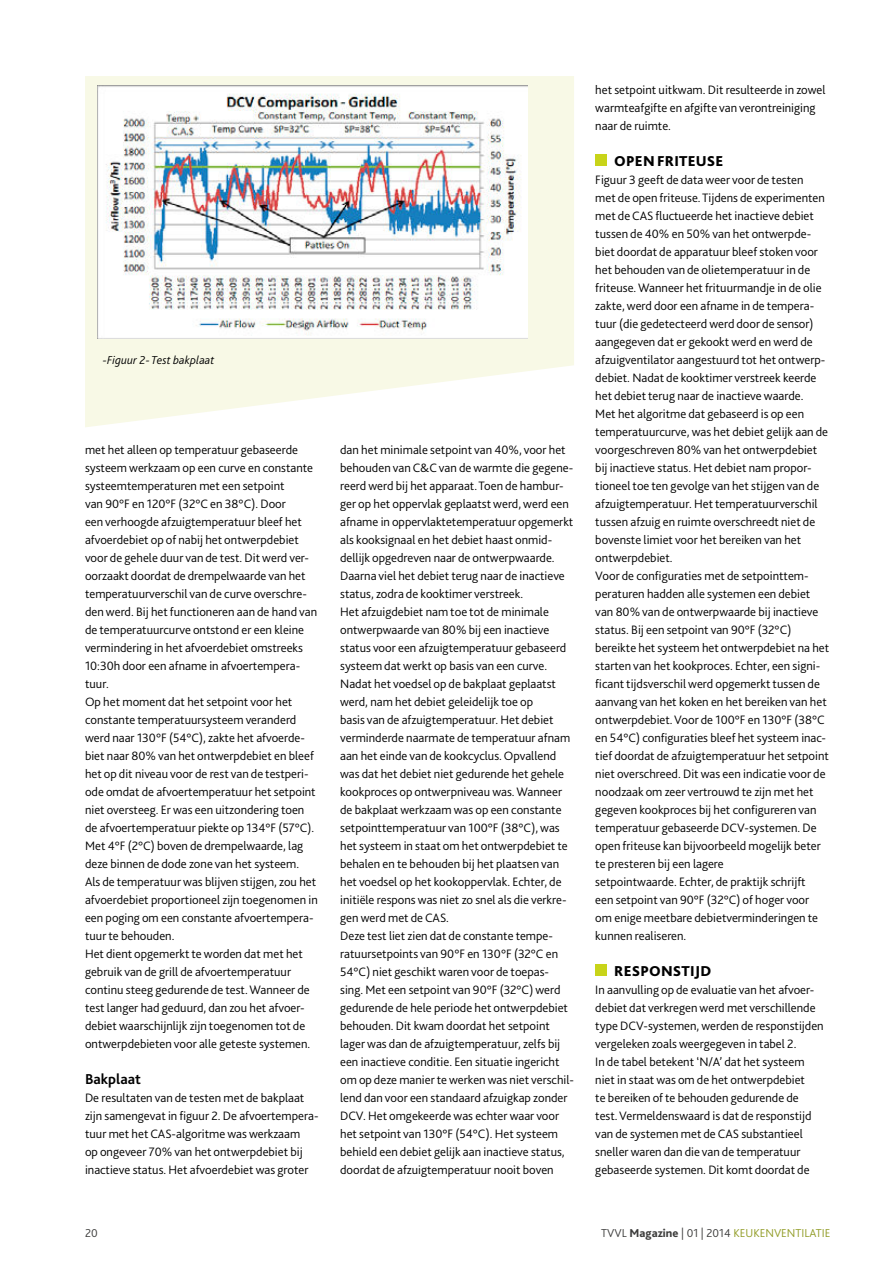
<style>
.page{position:relative;width:893px;height:1263px;background:#fff}
.page>*{position:absolute;margin:0;border:0;box-sizing:border-box;transform-origin:0 0}
.t1{font:800 15px "Bliss 2";letter-spacing:.01em;color:#000}
.t2{font:700 15px "Bliss 2";color:#000}
.t3{font:300 12.75px/18px "Bliss 2";color:#000}
.t4{font:300 12px "Bliss 2";color:#919c26}
.t5{font:italic 300 12px "Bliss 2";letter-spacing:.01em;color:#000}
.t6{font:300 12px "Bliss 2";color:#3c3c3b}
.s1{color:#3c3c3b}
.s2{font-weight:800;color:#3c3c3b}
</style>
<div class="page">
<svg style="left:85px;top:76px;width:489px;height:351px;fill:#f8f9e6"></svg>
<img style="left:97px;top:86px;width:430px;height:253px">
<div style="left:595px;top:155px;width:12px;height:11px;background:#c8d419"></div>
<div style="left:595px;top:965px;width:12px;height:11px;background:#c8d419"></div>
<p class="t5" style="left:103px;top:356px;width:113px">-Figuur 2- Test bakplaat</p>
<p class="t3" style="left:85px;top:442px;width:234px">met het alleen op temperatuur gebaseerde systeem werkzaam op een curve en constante systeemtemperaturen met een setpoint<br>van 90°F en 120°F (32°C en 38°C). Door<br>een verhoogde afzuigtemperatuur bleef het afvoerdebiet op of nabij het ontwerpdebiet voor de gehele duur van de test. Dit werd ver&shy;oorzaakt doordat de drempelwaarde van het temperatuurverschil van de curve overschre&shy;den werd. Bij het functioneren aan de hand van de temperatuurcurve ontstond er een kleine vermindering in het afvoerdebiet omstreeks 10:30h door een afname in afvoertempera&shy;tuur.<br>Op het moment dat het setpoint voor het constante temperatuursysteem veranderd werd naar 130°F (54°C), zakte het afvoerde&shy;biet naar 80% van het ontwerpdebiet en bleef het op dit niveau voor de rest van de testperi&shy;ode omdat de afvoertemperatuur het setpoint niet oversteeg. Er was een uitzondering toen de afvoertemperatuur piekte op 134°F (57°C).<br>Met 4°F (2°C) boven de drempelwaarde, lag deze binnen de dode zone van het systeem.<br>Als de temperatuur was blijven stijgen, zou het afvoerdebiet proportioneel zijn toegenomen in een poging om een constante afvoertempera&shy;tuur te behouden.<br>Het dient opgemerkt te worden dat met het gebruik van de grill de afvoertemperatuur continu steeg gedurende de test. Wanneer de test langer had geduurd, dan zou het afvoer&shy;debiet waarschijnlijk zijn toegenomen tot de ontwerpdebieten voor alle geteste systemen.</p>
<p class="t2" style="left:85px;top:1073px;width:58px">Bakplaat</p>
<p class="t3" style="left:85px;top:1090px;width:235px">De resultaten van de testen met de bakplaat zijn samengevat in figuur 2. De afvoertempera&shy;tuur met het CAS-algoritme was werkzaam<br>op ongeveer 70% van het ontwerpdebiet bij inactieve status. Het afvoerdebiet was groter</p>
<p class="t3" style="left:340px;top:442px;width:235px">dan het minimale setpoint van 40%, voor het behouden van C&amp;C van de warmte die gegene&shy;reerd werd bij het apparaat. Toen de hambur&shy;ger op het oppervlak geplaatst werd, werd een afname in oppervlaktetemperatuur opgemerkt als kooksignaal en het debiet haast onmid&shy;dellijk opgedreven naar de ontwerpwaarde.<br>Daarna viel het debiet terug naar de inactieve status, zodra de kooktimer verstreek.<br>Het afzuigdebiet nam toe tot de minimale ontwerpwaarde van 80% bij een inactieve status voor een afzuigtemperatuur gebaseerd systeem dat werkt op basis van een curve.<br>Nadat het voedsel op de bakplaat geplaatst werd, nam het debiet geleidelijk toe op<br>basis van de afzuigtemperatuur. Het debiet verminderde naarmate de temperatuur afnam aan het einde van de kookcyclus. Opvallend was dat het debiet niet gedurende het gehele kookproces op ontwerpniveau was. Wanneer de bakplaat werkzaam was op een constante setpointtemperatuur van 100°F (38°C), was het systeem in staat om het ontwerpdebiet te behalen en te behouden bij het plaatsen van het voedsel op het kookoppervlak. Echter, de initiële respons was niet zo snel als die verkre&shy;gen werd met de CAS.<br>Deze test liet zien dat de constante tempe&shy;ratuursetpoints van 90°F en 130°F (32°C en 54°C) niet geschikt waren voor de toepas&shy;sing. Met een setpoint van 90°F (32°C) werd gedurende de hele periode het ontwerpdebiet behouden. Dit kwam doordat het setpoint lager was dan de afzuigtemperatuur, zelfs bij een inactieve conditie. Een situatie ingericht om op deze manier te werken was niet verschil&shy;lend dan voor een standaard afzuigkap zonder DCV. Het omgekeerde was echter waar voor het setpoint van 130°F (54°C). Het systeem behield een debiet gelijk aan inactieve status, doordat de afzuigtemperatuur nooit boven</p>
<p class="t3" style="left:595px;top:82px;width:232px">het setpoint uitkwam. Dit resulteerde in zowel warmteafgifte en afgifte van verontreiniging naar de ruimte.</p>
<p class="t1" style="left:614px;top:156px;width:111px">OPEN FRITEUSE</p>
<p class="t3" style="left:595px;top:172px;width:235px">Figuur 3 geeft de data weer voor de testen<br>met de open friteuse. Tijdens de experimenten met de CAS fluctueerde het inactieve debiet tussen de 40% en 50% van het ontwerpde&shy;biet doordat de apparatuur bleef stoken voor het behouden van de olietemperatuur in de friteuse. Wanneer het frituurmandje in de olie zakte, werd door een afname in de tempera&shy;tuur (die gedetecteerd werd door de sensor) aangegeven dat er gekookt werd en werd de afzuigventilator aangestuurd tot het ontwerp&shy;debiet. Nadat de kooktimer verstreek keerde het debiet terug naar de inactieve waarde.<br>Met het algoritme dat gebaseerd is op een temperatuurcurve, was het debiet gelijk aan de voorgeschreven 80% van het ontwerpdebiet bij inactieve status. Het debiet nam propor&shy;tioneel toe ten gevolge van het stijgen van de afzuigtemperatuur. Het temperatuurverschil tussen afzuig en ruimte overschreedt niet de bovenste limiet voor het bereiken van het ontwerpdebiet.<br>Voor de configuraties met de setpointtem&shy;peraturen hadden alle systemen een debiet van 80% van de ontwerpwaarde bij inactieve status. Bij een setpoint van 90°F (32°C) bereikte het systeem het ontwerpdebiet na het starten van het kookproces. Echter, een signi&shy;ficant tijdsverschil werd opgemerkt tussen de aanvang van het koken en het bereiken van het ontwerpdebiet. Voor de 100°F en 130°F (38°C en 54°C) configuraties bleef het systeem inac&shy;tief doordat de afzuigtemperatuur het setpoint niet overschreed. Dit was een indicatie voor de noodzaak om zeer vertrouwd te zijn met het gegeven kookproces bij het configureren van temperatuur gebaseerde DCV-systemen. De open friteuse kan bijvoorbeeld mogelijk beter te presteren bij een lagere<br>setpointwaarde. Echter, de praktijk schrijft<br>een setpoint van 90°F (32°C) of hoger voor om enige meetbare debietverminderingen te kunnen realiseren.</p>
<p class="t1" style="left:614px;top:966px;width:99px">RESPONSTIJD</p>
<p class="t3" style="left:595px;top:982px;width:230px">In aanvulling op de evaluatie van het afvoer&shy;debiet dat verkregen werd met verschillende type DCV-systemen, werden de responstijden vergeleken zoals weergegeven in tabel 2.<br>In de tabel betekent ‘N/A’ dat het systeem niet in staat was om de het ontwerpdebiet<br>te bereiken of te behouden gedurende de test. Vermeldenswaard is dat de responstijd van de systemen met de CAS substantieel sneller waren dan die van de temperatuur gebaseerde systemen. Dit komt doordat de</p>
<p class="t6" style="left:85px;top:1228px;width:14px">20</p>
<p class="t4" style="left:601px;top:1228px;width:231px"><span class="s1">TVVL</span> <span class="s2">Magazine</span> <span class="s1">| 01 | 2014</span> KEUKENVENTILATIE</p>
</div>
